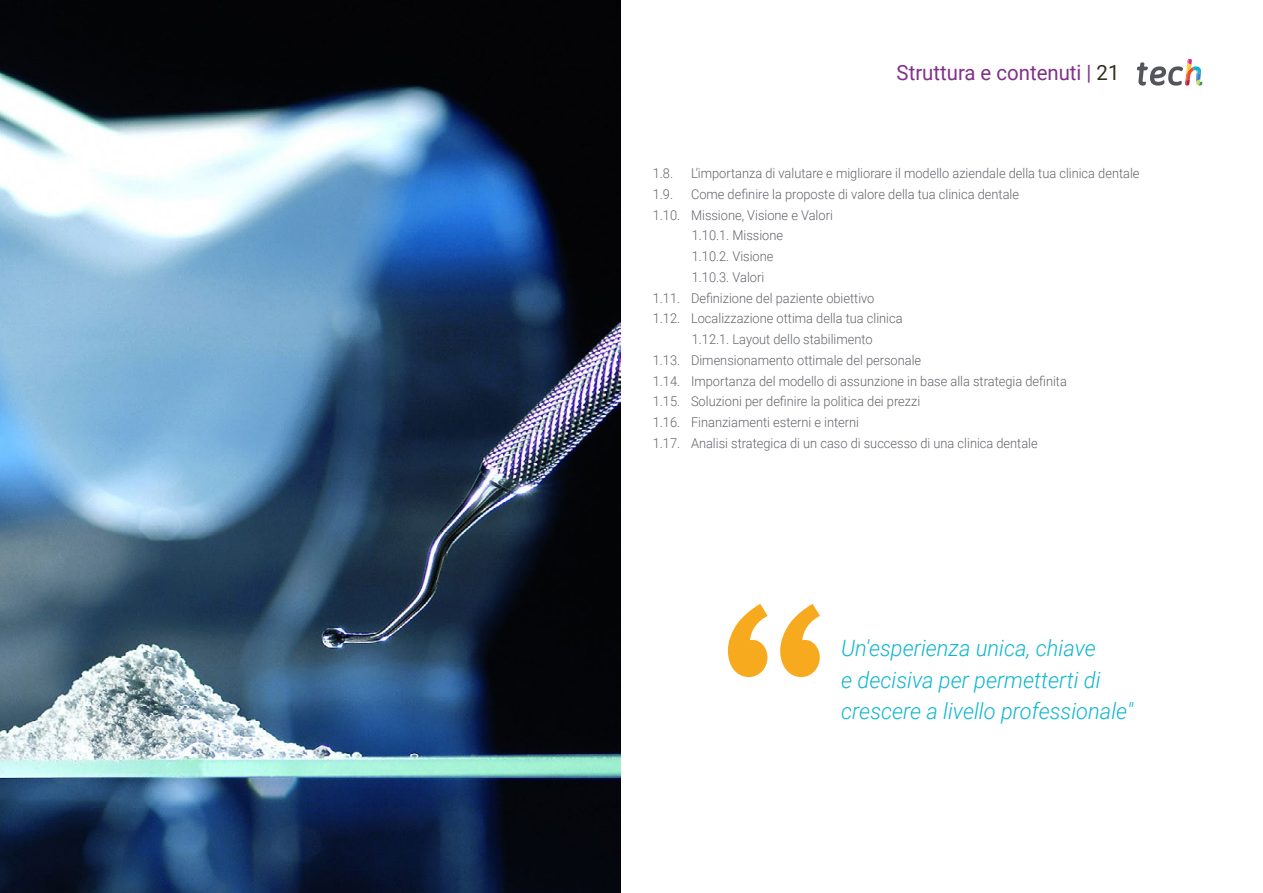
<style>
.page{position:relative;width:1263px;height:893px;background:#fff}
.page>*{position:absolute;margin:0;border:0;box-sizing:border-box;transform-origin:0 0}
.t1{font:italic 300 22.5px/31.5px "Roboto";color:#0fb6cf}
.t2{font:21px "Roboto";color:#813089}
.t3{font:300 13.5px "Roboto";color:#61646a;scale:.95 1}
.s1{color:#312e20}
</style>
<div class="page">
<img style="left:0;top:0;width:621px;height:893px">
<svg style="left:1137px;top:59px;width:65px;height:27px"></svg>
<svg style="left:728px;top:604px;width:92px;height:73px"></svg>
<h2 class="t2" style="left:897px;top:57px;width:224px">Struttura e contenuti | <span class="s1">21</span></h2>
<p class="t3" style="left:653px;top:164px;width:23px">1.8.</p>
<p class="t3" style="left:691px;top:164px;width:474px">L’importanza di valutare e migliorare il modello aziendale della tua clinica dentale</p>
<p class="t3" style="left:653px;top:185px;width:23px">1.9.</p>
<p class="t3" style="left:691px;top:185px;width:347px">Come definire la proposte di valore della tua clinica dentale</p>
<p class="t3" style="left:653px;top:205px;width:191px">1.10. Missione, Visione e Valori</p>
<p class="t3" style="left:692px;top:226px;width:98px">1.10.1. Missione</p>
<p class="t3" style="left:692px;top:247px;width:88px">1.10.2. Visione</p>
<p class="t3" style="left:692px;top:268px;width:78px">1.10.3. Valori</p>
<p class="t3" style="left:653px;top:288px;width:235px">1.11. Definizione del paziente obiettivo</p>
<p class="t3" style="left:653px;top:309px;width:265px">1.12. Localizzazione ottima della tua clinica</p>
<p class="t3" style="left:692px;top:330px;width:192px">1.12.1. Layout dello stabilimento</p>
<p class="t3" style="left:653px;top:351px;width:284px">1.13. Dimensionamento ottimale del personale</p>
<p class="t3" style="left:653px;top:371px;width:437px">1.14. Importanza del modello di assunzione in base alla strategia definita</p>
<p class="t3" style="left:653px;top:392px;width:283px">1.15. Soluzioni per definire la politica dei prezzi</p>
<p class="t3" style="left:653px;top:413px;width:219px">1.16. Finanziamenti esterni e interni</p>
<p class="t3" style="left:653px;top:434px;width:407px">1.17. Analisi strategica di un caso di successo di una clinica dentale</p>
<h1 class="t1" style="left:841px;top:632px;width:294px">Un'esperienza unica, chiave<br>e decisiva per permetterti di crescere a livello professionale"</h1>
</div>
